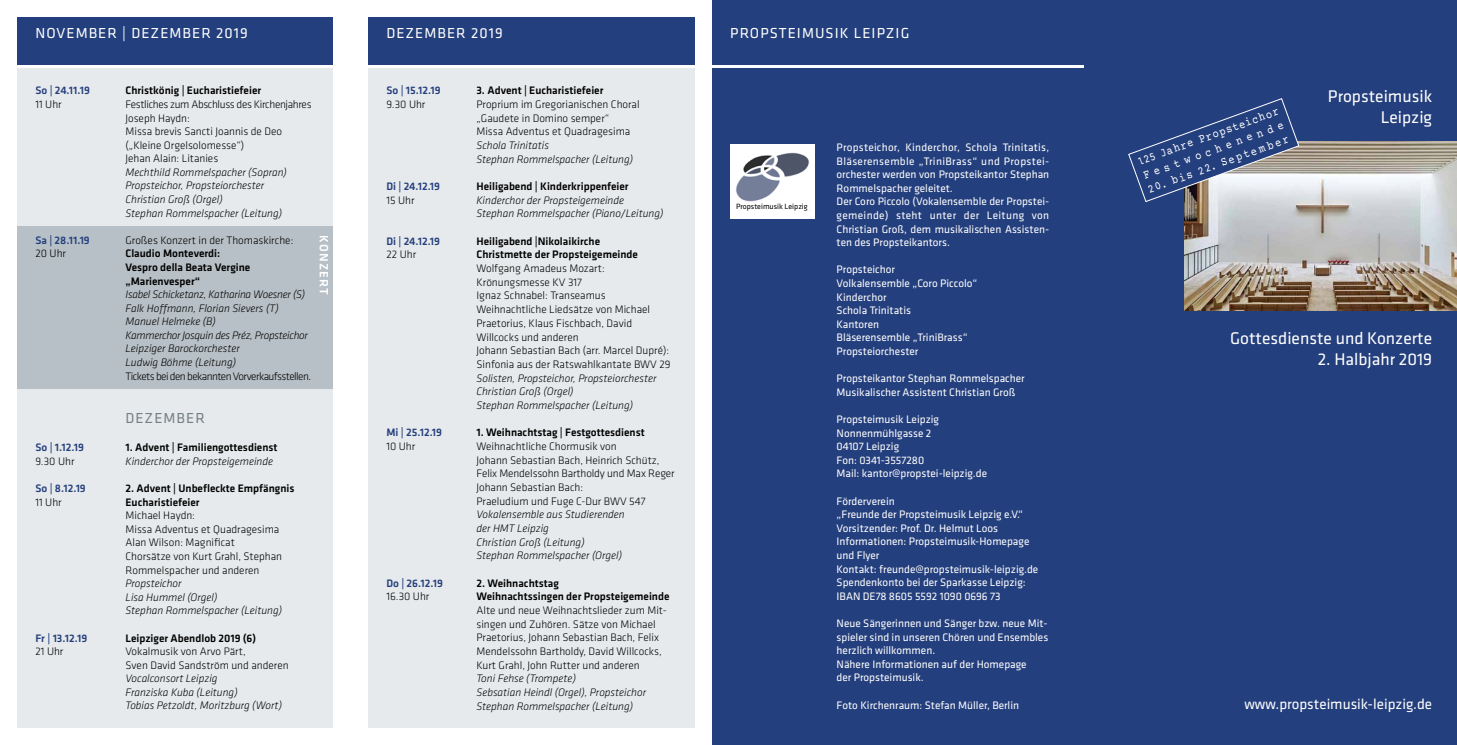
<style>
.page{position:relative;width:1457px;height:745px;background:#fff}
.page>*{position:absolute;margin:0;border:0;box-sizing:border-box;transform-origin:0 0}
.t1{font:17.5px/21px "Klavika Basic";color:#fff;text-align:right}
.t2{font:15px "Klavika Basic";letter-spacing:.07em;color:#fff}
.t3{font:15px "Klavika Basic";color:#fff}
.t4{font:15px "Klavika Basic";letter-spacing:.07em;color:#758085}
.t5{font:500 12.5px "Klavika Basic";letter-spacing:.1em;color:#fff}
.t6{font:12.25px/14.8px "Mechanical Cond";color:#fff}
.t7{font:300 11.25px/13.6px "Klavika Basic";color:#000}
.t8{font:11.25px/13.6px "Klavika Basic";color:#fff}
.t9{font:italic 300 11.25px/13.6px "Klavika Basic";color:#000}
.t10{font:500 11.25px/13.6px "Klavika Basic";color:#000}
.t11{font:500 11.25px "Klavika Basic";color:#243f7d}
.t12{font:300 11.25px "Klavika Basic";letter-spacing:-.05em;color:#000}
.t13{font:7.88px "Klavika Basic";color:#000}
</style>
<div class="page">
<div style="left:1084px;top:0;width:372px;height:744px;background:#243f7d"></div>
<div style="left:369px;top:68px;width:325px;height:658px;background:#e7eaec"></div>
<div style="left:369px;top:18px;width:325px;height:47px;background:#243f7d"></div>
<img style="left:1184px;top:141px;width:272px;height:169px">
<div style="left:18px;top:68px;width:315px;height:658px;background:#e7eaec"></div>
<div style="left:18px;top:226px;width:315px;height:162px;background:#b7c0c6"></div>
<div style="left:18px;top:18px;width:315px;height:47px;background:#243f7d"></div>
<div style="left:712px;top:71px;width:383px;height:673px;background:#243f7d"></div>
<div style="left:712px;top:68px;width:383px;height:75px;background:#243f7d"></div>
<div style="left:730px;top:144px;width:84px;height:74px;background:#fff"></div>
<img style="left:736px;top:152px;width:74px;height:59px">
<div style="left:712px;top:0;width:383px;height:65px;background:#243f7d"></div>
<div style="left:734px;top:202px;width:75px;height:9px;background:#fff"></div>
<svg style="left:1128px;top:98px;width:171px;height:104px"></svg>
<h2 class="t2" style="left:35px;top:23px;width:214px">NOVEMBER | DEZEMBER 2019</h2>
<p class="t11" style="left:35px;top:83px;width:56px">So | 24.11.19</p>
<p class="t10" style="left:125px;top:83px;width:137px">Christkönig | Eucharistiefeier</p>
<p class="t7" style="left:35px;top:97px;width:28px">11 Uhr</p>
<p class="t7" style="left:125px;top:97px;width:187px">Festliches zum Abschluss des Kirchenjahres<br>Joseph Haydn:<br>Missa brevis Sancti Joannis de Deo („Kleine Orgelsolomesse“)<br>Jehan Alain: Litanies</p>
<p class="t9" style="left:125px;top:165px;width:163px">Mechthild Rommelspacher (Sopran)<br>Propsteichor, Propsteiorchester<br>Christian Groß (Orgel)<br>Stephan Rommelspacher (Leitung)</p>
<p class="t11" style="left:35px;top:232px;width:56px">Sa | 28.11.19</p>
<p class="t7" style="left:125px;top:233px;width:169px">Großes Konzert in der Thomaskirche:</p>
<p class="t7" style="left:35px;top:246px;width:32px">20 Uhr</p>
<p class="t10" style="left:125px;top:246px;width:126px">Claudio Monteverdi:<br>Vespro della Beata Vergine „Marienvesper“</p>
<p class="t9" style="left:125px;top:287px;width:184px">Isabel Schicketanz, Katharina Woesner (S)<br>Falk Hoffmann, Florian Sievers (T)<br>Manuel Helmeke (B)<br>Kammerchor Josquin des Préz, Propsteichor<br>Leipziger Barockorchester<br>Ludwig Böhme (Leitung)</p>
<p class="t12" style="left:125px;top:369px;width:187px">Tickets bei den bekannten Vorverkaufsstellen.</p>
<h2 class="t4" style="left:125px;top:408px;width:81px">DEZEMBER</h2>
<p class="t11" style="left:35px;top:439px;width:50px">So | 1.12.19</p>
<p class="t10" style="left:125px;top:440px;width:153px">1. Advent | Familiengottesdienst</p>
<p class="t7" style="left:35px;top:454px;width:41px">9.30 Uhr</p>
<p class="t9" style="left:125px;top:454px;width:149px">Kinderchor der Propsteigemeinde</p>
<p class="t11" style="left:35px;top:480px;width:52px">So | 8.12.19</p>
<p class="t10" style="left:125px;top:481px;width:170px">2. Advent | Unbefleckte Empfängnis</p>
<p class="t7" style="left:35px;top:494px;width:28px">11 Uhr</p>
<p class="t10" style="left:125px;top:494px;width:76px">Eucharistiefeier</p>
<p class="t7" style="left:125px;top:508px;width:158px">Michael Haydn:<br>Missa Adventus et Quadragesima<br>Alan Wilson: Magnificat<br>Chorsätze von Kurt Grahl, Stephan<br>Rommelspacher und anderen</p>
<p class="t9" style="left:125px;top:576px;width:158px">Propsteichor<br>Lisa Hummel (Orgel)<br>Stephan Rommelspacher (Leitung)</p>
<p class="t11" style="left:35px;top:629px;width:53px">Fr | 13.12.19</p>
<p class="t10" style="left:125px;top:630px;width:132px">Leipziger Abendlob 2019 (6)</p>
<p class="t7" style="left:35px;top:644px;width:30px">21 Uhr</p>
<p class="t7" style="left:125px;top:644px;width:165px">Vokalmusik von Arvo Pärt,<br>Sven David Sandström und anderen</p>
<p class="t9" style="left:125px;top:671px;width:158px">Vocalconsort Leipzig<br>Franziska Kuba (Leitung)<br>Tobias Petzoldt, Moritzburg (Wort)</p>
<p class="t5" style="left:332px;top:235px;width:61px;rotate:90deg">KONZERT</p>
<h2 class="t2" style="left:386px;top:23px;width:118px">DEZEMBER 2019</h2>
<p class="t11" style="left:386px;top:83px;width:56px">So | 15.12.19</p>
<p class="t10" style="left:476px;top:83px;width:128px">3. Advent | Eucharistiefeier</p>
<p class="t7" style="left:386px;top:97px;width:41px">9.30 Uhr</p>
<p class="t7" style="left:476px;top:97px;width:165px">Proprium im Gregorianischen Choral „Gaudete in Domino semper“<br>Missa Adventus et Quadragesima</p>
<p class="t9" style="left:476px;top:138px;width:158px">Schola Trinitatis<br>Stephan Rommelspacher (Leitung)</p>
<p class="t11" style="left:386px;top:179px;width:55px">Di | 24.12.19</p>
<p class="t10" style="left:476px;top:179px;width:154px">Heiligabend | Kinderkrippenfeier</p>
<p class="t7" style="left:386px;top:193px;width:30px">15 Uhr</p>
<p class="t9" style="left:476px;top:193px;width:189px">Kinderchor der Propsteigemeinde<br>Stephan Rommelspacher (Piano/Leitung)</p>
<p class="t11" style="left:386px;top:233px;width:55px">Di | 24.12.19</p>
<p class="t10" style="left:476px;top:234px;width:125px">Heiligabend |Nikolaikirche</p>
<p class="t7" style="left:386px;top:247px;width:31px">22 Uhr</p>
<p class="t10" style="left:476px;top:247px;width:163px">Christmette der Propsteigemeinde</p>
<p class="t7" style="left:476px;top:261px;width:196px">Wolfgang Amadeus Mozart:<br>Krönungsmesse KV 317<br>Ignaz Schnabel: Transeamus<br>Weihnachtliche Liedsätze von Michael<br>Praetorius, Klaus Fischbach, David<br>Willcocks und anderen<br>Johann Sebastian Bach (arr. Marcel Dupré):<br>Sinfonia aus der Ratswahlkantate BWV 29</p>
<p class="t9" style="left:476px;top:370px;width:181px">Solisten, Propsteichor, Propsteiorchester<br>Christian Groß (Orgel)<br>Stephan Rommelspacher (Leitung)</p>
<p class="t11" style="left:386px;top:424px;width:57px">Mi | 25.12.19</p>
<p class="t10" style="left:476px;top:425px;width:170px">1. Weihnachtstag | Festgottesdienst</p>
<p class="t7" style="left:386px;top:439px;width:30px">10 Uhr</p>
<p class="t7" style="left:476px;top:439px;width:200px">Weihnachtliche Chormusik von<br>Johann Sebastian Bach, Heinrich Schütz, Felix Mendelssohn Bartholdy und Max Reger Johann Sebastian Bach:<br>Praeludium und Fuge C-Dur BWV 547</p>
<p class="t9" style="left:476px;top:507px;width:150px">Vokalensemble aus Studierenden der HMT Leipzig<br>Christian Groß (Leitung)<br>Stephan Rommelspacher (Orgel)</p>
<p class="t11" style="left:386px;top:575px;width:58px">Do | 26.12.19</p>
<p class="t10" style="left:476px;top:575px;width:84px">2. Weihnachtstag</p>
<p class="t7" style="left:386px;top:589px;width:45px">16.30 Uhr</p>
<p class="t10" style="left:476px;top:589px;width:194px">Weihnachtssingen der Propsteigemeinde</p>
<p class="t7" style="left:476px;top:603px;width:192px">Alte und neue Weihnachtslieder zum Mit&shy;singen und Zuhören. Sätze von Michael Praetorius, Johann Sebastian Bach, Felix Mendelssohn Bartholdy, David Willcocks, Kurt Grahl, John Rutter und anderen</p>
<p class="t9" style="left:476px;top:671px;width:171px">Toni Fehse (Trompete)<br>Sebsatian Heindl (Orgel), Propsteichor<br>Stephan Rommelspacher (Leitung)</p>
<h2 class="t2" style="left:730px;top:23px;width:181px">PROPSTEIMUSIK LEIPZIG</h2>
<p class="t13" style="left:736px;top:201px;width:73px">Propsteimusik Leipzig</p>
<p class="t8" style="left:836px;top:140px;width:214px">Propsteichor, Kinderchor, Schola Trinitatis, Bläserensemble „TriniBrass“ und Propstei&shy;orchester werden von Propsteikantor Stephan Rommelspacher geleitet.<br>Der Coro Piccolo (Vokalensemble der Propstei&shy;gemeinde) steht unter der Leitung von Christian Groß, dem musikalischen Assisten&shy;ten des Propsteikantors.</p>
<p class="t8" style="left:836px;top:262px;width:142px">Propsteichor<br>Volkalensemble „Coro Piccolo“<br>Kinderchor<br>Schola Trinitatis<br>Kantoren<br>Bläserensemble „TriniBrass“<br>Propsteiorchester</p>
<p class="t8" style="left:836px;top:371px;width:189px">Propsteikantor Stephan Rommelspacher<br>Musikalischer Assistent Christian Groß</p>
<p class="t8" style="left:836px;top:412px;width:152px">Propsteimusik Leipzig<br>Nonnenmühlgasse 2<br>04107 Leipzig<br>Fon: 0341-3557280<br>Mail: kantor@propstei-leipzig.de</p>
<p class="t8" style="left:836px;top:493px;width:203px">Förderverein<br>„Freunde der Propsteimusik Leipzig e.V.“ Vorsitzender: Prof. Dr. Helmut Loos Informationen: Propsteimusik-Homepage und Flyer<br>Kontakt: freunde@propsteimusik-leipzig.de Spendenkonto bei der Sparkasse Leipzig:<br>IBAN DE78 8605 5592 1090 0696 73</p>
<p class="t8" style="left:836px;top:615px;width:213px">Neue Sängerinnen und Sänger bzw. neue Mit&shy;spieler sind in unseren Chören und Ensembles herzlich willkommen.<br>Nähere Informationen auf der Homepage<br>der Propsteimusik.</p>
<p class="t8" style="left:836px;top:697px;width:184px">Foto Kirchenraum: Stefan Müller, Berlin</p>
<p class="t6" style="left:1136px;top:155px;width:150px;rotate:-20deg">125 Jahre Propsteichor<br>Festwochenende</p>
<p class="t6" style="left:1146px;top:183px;width:150px;rotate:-20deg">20. bis 22. September</p>
<h1 class="t1" style="left:1327px;top:85px;width:106px">Propsteimusik<br>Leipzig</h1>
<h1 class="t1" style="left:1230px;top:326px;width:203px">Gottesdienste und Konzerte</h1>
<h1 class="t1" style="left:1317px;top:347px;width:116px">2. Halbjahr 2019</h1>
<h2 class="t3" style="left:1244px;top:693px;width:189px">www.propsteimusik-leipzig.de</h2>
</div>
